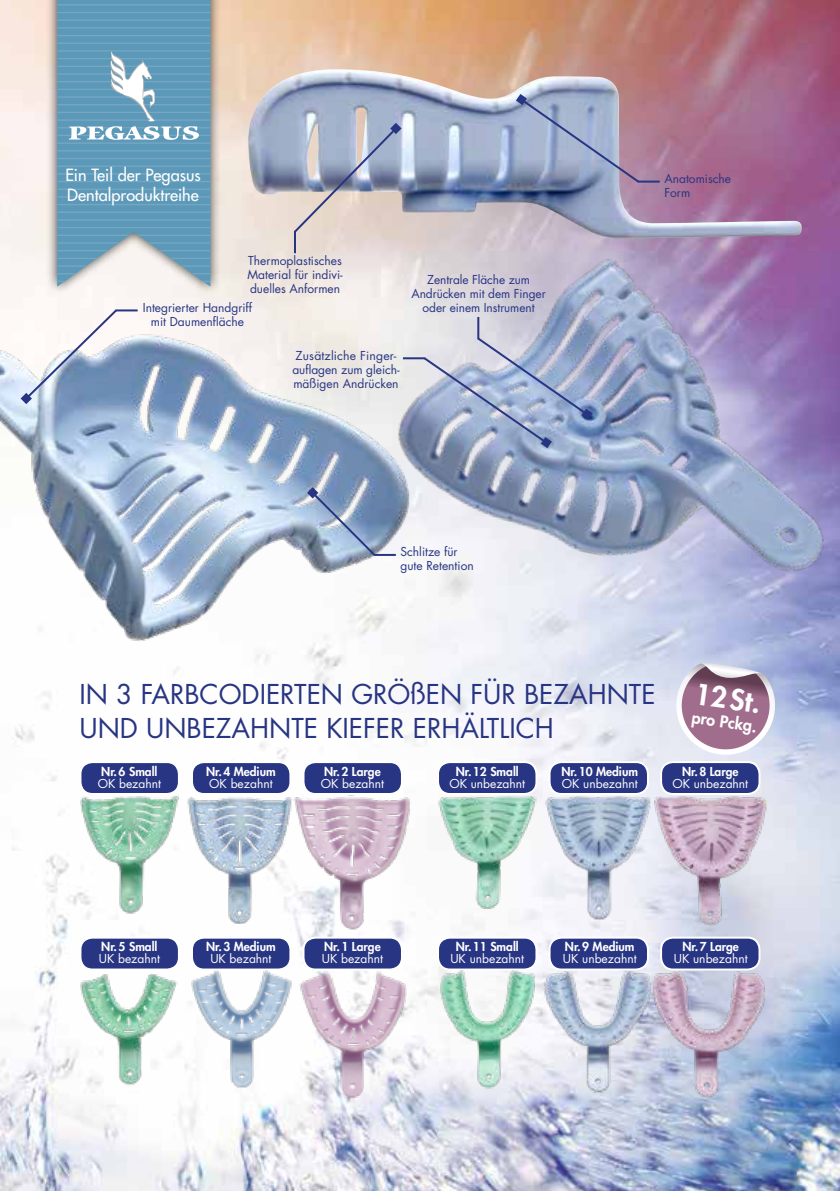
<style>
.page{position:relative;width:840px;height:1191px;background:#fff}
.page>*{position:absolute;margin:0;border:0;box-sizing:border-box;transform-origin:0 0}
.t1{font:800 28px "Futura Std";color:#fff}
.t2{font:26.6px/33.6px "Futura Std";color:#283583}
.t3{font:500 16.4px/19.6px "Futura Std";color:#fff}
.t4{font:800 16px "Futura Std";color:#fff}
.t5{font:12px/14px "Futura Std";color:#283583}
.t6{font:12px "Futura Std";color:#fff}
.t7{font:800 12px "Futura Std";color:#fff}
</style>
<div class="page">
<img style="left:0;top:0;width:839px;height:1191px">
<div style="left:80px;top:762px;width:99px;height:32px;background:#283583;border-radius:12px"></div>
<div style="left:79px;top:761px;width:101px;height:34px;border:2px solid #fff;border-radius:12px"></div>
<img style="left:79px;top:795px;width:102px;height:121px">
<div style="left:192px;top:762px;width:98px;height:32px;background:#283583;border-radius:12px"></div>
<div style="left:191px;top:761px;width:100px;height:34px;border:2px solid #fff;border-radius:12px"></div>
<img style="left:188px;top:796px;width:103px;height:127px">
<div style="left:303px;top:762px;width:99px;height:32px;background:#283583;border-radius:12px"></div>
<div style="left:302px;top:761px;width:101px;height:34px;border:2px solid #fff;border-radius:12px"></div>
<img style="left:293px;top:796px;width:118px;height:133px">
<div style="left:438px;top:762px;width:98px;height:32px;background:#283583;border-radius:12px"></div>
<div style="left:437px;top:761px;width:100px;height:34px;border:2px solid #fff;border-radius:12px"></div>
<img style="left:438px;top:796px;width:98px;height:114px">
<div style="left:549px;top:762px;width:98px;height:32px;background:#283583;border-radius:12px"></div>
<div style="left:548px;top:761px;width:100px;height:34px;border:2px solid #fff;border-radius:12px"></div>
<img style="left:545px;top:796px;width:105px;height:123px">
<div style="left:660px;top:762px;width:99px;height:32px;background:#283583;border-radius:12px"></div>
<div style="left:659px;top:761px;width:101px;height:34px;border:2px solid #fff;border-radius:12px"></div>
<img style="left:652px;top:796px;width:114px;height:131px">
<img style="left:79px;top:974px;width:102px;height:110px">
<div style="left:80px;top:937px;width:99px;height:32px;background:#283583;border-radius:12px"></div>
<div style="left:79px;top:936px;width:101px;height:34px;border:2px solid #fff;border-radius:12px"></div>
<img style="left:189px;top:969px;width:102px;height:118px">
<div style="left:192px;top:937px;width:98px;height:32px;background:#283583;border-radius:12px"></div>
<div style="left:191px;top:936px;width:100px;height:34px;border:2px solid #fff;border-radius:12px"></div>
<img style="left:297px;top:969px;width:111px;height:128px">
<div style="left:303px;top:937px;width:99px;height:32px;background:#283583;border-radius:12px"></div>
<div style="left:302px;top:936px;width:101px;height:34px;border:2px solid #fff;border-radius:12px"></div>
<div style="left:438px;top:937px;width:98px;height:32px;background:#283583;border-radius:12px"></div>
<div style="left:437px;top:936px;width:100px;height:34px;border:2px solid #fff;border-radius:12px"></div>
<img style="left:438px;top:970px;width:98px;height:118px">
<div style="left:549px;top:937px;width:98px;height:32px;background:#283583;border-radius:12px"></div>
<div style="left:548px;top:936px;width:100px;height:34px;border:2px solid #fff;border-radius:12px"></div>
<img style="left:544px;top:971px;width:107px;height:124px">
<div style="left:660px;top:937px;width:99px;height:32px;background:#283583;border-radius:12px"></div>
<div style="left:659px;top:936px;width:101px;height:34px;border:2px solid #fff;border-radius:12px"></div>
<img style="left:652px;top:971px;width:114px;height:131px">
<svg style="left:670px;top:663px;width:110px;height:98px;background:#b9a1b7"></svg>
<div style="left:46px;top:0;width:175px;height:295px;background:#000;opacity:.75"></div>
<svg style="left:57px;top:0;width:153px;height:286px;background:#71a3be"></svg>
<svg style="left:69px;top:52px;width:130px;height:88px;background:#7baac4"></svg>
<img style="left:248px;top:69px;width:553px;height:170px">
<svg style="left:515px;top:94px;width:126px;height:90px;background:#9ea2be"></svg>
<hr style="left:637px;top:181px;width:22px;height:2px;background:#283583">
<svg style="left:292px;top:123px;width:109px;height:111px;background:#b7b7c2"></svg>
<hr style="left:294px;top:231px;width:2px;height:22px;background:#283583">
<img style="left:0;top:315px;width:431px;height:344px">
<svg style="left:21px;top:308px;width:98px;height:96px"></svg>
<hr style="left:115px;top:309px;width:23px;height:2px;background:#283583">
<svg style="left:307px;top:487px;width:36px;height:71px;background:#94a9c4"></svg>
<img style="left:343px;top:255px;width:496px;height:344px">
<hr style="left:403px;top:357px;width:22px;height:2px;background:#283583">
<svg style="left:421px;top:336px;width:171px;height:112px;background:#a7b4d0"></svg>
<hr style="left:477px;top:317px;width:2px;height:22px;background:#283583">
<h3 class="t3" style="left:65px;top:165px;width:137px">Ein Teil der Pegasus<br>Dentalproduktreihe</h3>
<p class="t5" style="left:664px;top:172px;width:68px">Anatomische<br>Form</p>
<p class="t5" style="left:247px;top:254px;width:97px;text-align:justify">Thermoplastisches Material für indivi&shy;duelles Anformen</p>
<p class="t5" style="left:143px;top:300px;width:111px;text-align:center">Integrierter Handgriff mit Daumenfläche</p>
<p class="t5" style="left:292px;top:348px;width:109px">Zusätzliche Finger&shy;auflagen zum gleich&shy;mäßigen Andrücken</p>
<p class="t5" style="left:411px;top:273px;width:136px;text-align:center">Zentrale Fläche zum<br>Andrücken mit dem Finger oder einem Instrument</p>
<p class="t5" style="left:400px;top:545px;width:75px">Schlitze für gute Retention</p>
<h2 class="t2" style="left:79px;top:677px;width:577px">IN 3 FARBCODIERTEN GRÖßEN FÜR BEZAHNTE<br>UND UNBEZAHNTE KIEFER ERHÄLTLICH</h2>
<p class="t7" style="left:101px;top:763px;width:58px">Nr.6 Small</p>
<p class="t6" style="left:98px;top:775px;width:65px">OK bezahnt</p>
<p class="t7" style="left:206px;top:763px;width:71px">Nr.4 Medium</p>
<p class="t6" style="left:209px;top:775px;width:65px">OK bezahnt</p>
<p class="t7" style="left:455px;top:763px;width:65px">Nr.12 Small</p>
<p class="t6" style="left:449px;top:775px;width:77px">OK unbezahnt</p>
<p class="t7" style="left:561px;top:763px;width:78px">Nr.10 Medium</p>
<p class="t6" style="left:561px;top:775px;width:77px">OK unbezahnt</p>
<p class="t7" style="left:324px;top:763px;width:58px">Nr.2 Large</p>
<p class="t6" style="left:320px;top:775px;width:65px">OK bezahnt</p>
<h1 class="t1" style="left:696px;top:676px;width:68px;rotate:8deg">12St.</h1>
<h3 class="t4" style="left:693px;top:707px;width:67px;rotate:8deg">pro Pckg.</h3>
<p class="t7" style="left:681px;top:763px;width:58px">Nr.8 Large</p>
<p class="t6" style="left:672px;top:775px;width:77px">OK unbezahnt</p>
<p class="t7" style="left:101px;top:939px;width:58px">Nr.5 Small</p>
<p class="t6" style="left:99px;top:951px;width:63px">UK bezahnt</p>
<p class="t7" style="left:206px;top:939px;width:71px">Nr.3 Medium</p>
<p class="t6" style="left:210px;top:951px;width:63px">UK bezahnt</p>
<p class="t7" style="left:324px;top:939px;width:58px">Nr.1 Large</p>
<p class="t6" style="left:322px;top:951px;width:63px">UK bezahnt</p>
<p class="t7" style="left:455px;top:939px;width:65px">Nr.11 Small</p>
<p class="t6" style="left:450px;top:951px;width:75px">UK unbezahnt</p>
<p class="t7" style="left:564px;top:939px;width:71px">Nr.9 Medium</p>
<p class="t6" style="left:562px;top:951px;width:75px">UK unbezahnt</p>
<p class="t7" style="left:682px;top:939px;width:58px">Nr.7 Large</p>
<p class="t6" style="left:673px;top:951px;width:75px">UK unbezahnt</p>
</div>
